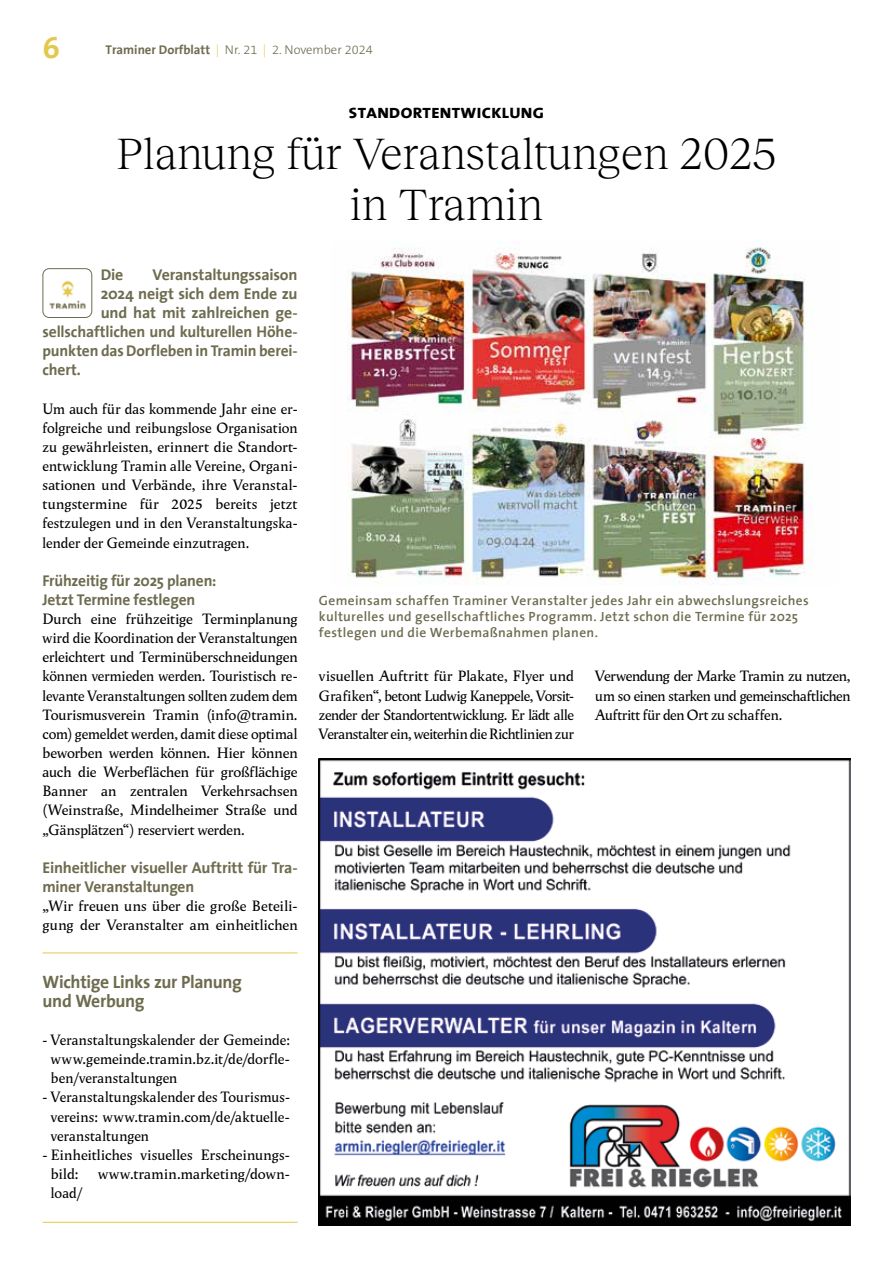
<style>
.page{position:relative;width:893px;height:1263px;background:#fff}
.page>*{position:absolute;margin:0;border:0;box-sizing:border-box;transform-origin:0 0}
.t1{font:300 45px/51px "Reckless Neue";letter-spacing:-.005em;color:#000;text-align:center}
.t2{font:700 30px "The Sans";color:#e4c84c}
.t3{font:700 18px/19.2px "The Sans";letter-spacing:-.02em;color:#6e6c4f}
.t4{font:700 15.75px/19.2px "The Sans";letter-spacing:-.01em;color:#6e6c4f}
.t5{font:15px/19.2px "Wolpe Pegasus";color:#000;text-align:justify}
.t6{font:15px "Wolpe Pegasus";letter-spacing:.02em;color:#000}
.t7{font:800 15px "The Sans";letter-spacing:.02em;color:#000;scale:1.11 1}
.t8{font:600 13.5px/15.8px "The Sans";letter-spacing:.025em;color:#6e6c4f}
.t9{font:300 12.75px "The Sans B3";color:#6e6c4f}
.s1{font-family:"The Sans";font-weight:700}
.s2{color:#e4c84c}
</style>
<div class="page">
<img style="left:347px;top:241px;width:466px;height:344px">
<hr style="left:43px;top:952px;width:255px;height:1px;background:#e4c84c">
<hr style="left:43px;top:1222px;width:255px;height:1px;background:#e4c84c">
<img style="left:319px;top:758px;width:531px;height:468px">
<div style="left:43px;top:268px;width:49px;height:50px;border:1px solid #6e6c4f;border-radius:6px"></div>
<img style="left:49px;top:280px;width:37px;height:29px">
<h2 class="t2" style="left:43px;top:23px;width:19px">6</h2>
<p class="t9" style="left:106px;top:43px;width:269px"><span class="s1">Traminer Dorfblatt</span> <span class="s2">|</span> Nr. 21 <span class="s2">|</span> 2. November 2024</p>
<p class="t7" style="left:349px;top:101px;width:177px">STANDORTENTWICKLUNG</p>
<h1 class="t1" style="left:116px;top:125px;width:662px">Planung für Veranstaltungen 2025 in Tramin</h1>
<p class="t4" style="left:101px;top:264px;width:24px">Die</p>
<p class="t4" style="left:152px;top:264px;width:147px">Veranstaltungssaison</p>
<p class="t4" style="left:101px;top:283px;width:198px">2024 neigt sich dem Ende zu</p>
<p class="t4" style="left:101px;top:303px;width:198px">und hat mit zahlreichen ge-</p>
<p class="t4" style="left:43px;top:322px;width:257px">sellschaftlichen und kulturellen Höhe-</p>
<p class="t4" style="left:43px;top:341px;width:257px">punkten das Dorfleben in Tramin berei-</p>
<p class="t4" style="left:43px;top:360px;width:40px">chert.</p>
<p class="t5" style="left:43px;top:399px;width:257px">Um auch für das kommende Jahr eine er&shy;folgreiche und reibungslose Organisation zu gewährleisten, erinnert die Standort&shy;entwicklung Tramin alle Vereine, Organi&shy;sationen und Verbände, ihre Veranstal&shy;tungstermine für 2025 bereits jetzt festzulegen und in den Veranstaltungska&shy;lender der Gemeinde einzutragen.</p>
<p class="t4" style="left:43px;top:570px;width:175px">Frühzeitig für 2025 planen:<br>Jetzt Termine festlegen</p>
<p class="t5" style="left:43px;top:609px;width:257px">Durch eine frühzeitige Terminplanung wird die Koordination der Veranstaltungen erleichtert und Terminüberschneidungen können vermieden werden. Touristisch re&shy;levante Veranstaltungen sollten zudem dem Tourismusverein Tramin (info@tramin. com) gemeldet werden, damit diese optimal beworben werden können. Hier können auch die Werbeflächen für großflächige Banner an zentralen Verkehrsachsen (Weinstraße, Mindelheimer Straße und „Gänsplätzen“) reserviert werden.</p>
<p class="t4" style="left:43px;top:857px;width:257px">Einheitlicher visueller Auftritt für Tra&shy;miner Veranstaltungen</p>
<p class="t5" style="left:43px;top:896px;width:257px">„Wir freuen uns über die große Beteili&shy;gung der Veranstalter am einheitlichen</p>
<p class="t3" style="left:43px;top:971px;width:201px">Wichtige Links zur Planung und Werbung</p>
<p class="t5" style="left:51px;top:1030px;width:241px;text-indent:-8px">- Veranstaltungskalender der Gemeinde: www.gemeinde.tramin.bz.it/de/dorfle&shy;ben/veranstaltungen</p>
<p class="t5" style="left:51px;top:1087px;width:241px;text-indent:-8px">- Veranstaltungskalender des Tourismus&shy;vereins: www.tramin.com/de/aktuelle&shy;veranstaltungen</p>
<p class="t5" style="left:51px;top:1145px;width:241px;text-indent:-8px">- Einheitliches visuelles Erscheinungs&shy;bild:</p>
<p class="t6" style="left:98px;top:1164px;width:193px">www.tramin.marketing/down-</p>
<p class="t5" style="left:51px;top:1183px;width:33px">load/</p>
<p class="t8" style="left:319px;top:592px;width:491px">Gemeinsam schaffen Traminer Veranstalter jedes Jahr ein abwechslungsreiches kulturelles und gesellschaftliches Programm. Jetzt schon die Termine für 2025 festlegen und die Werbemaßnahmen planen.</p>
<p class="t5" style="left:319px;top:666px;width:257px">visuellen Auftritt für Plakate, Flyer und Grafiken“, betont Ludwig Kaneppele, Vorsit&shy;zender der Standortentwicklung. Er lädt alle Veranstalter ein, weiterhin die Richtlinien zur</p>
<p class="t5" style="left:595px;top:666px;width:257px">Verwendung der Marke Tramin zu nutzen, um so einen starken und gemeinschaftlichen Auftritt für den Ort zu schaffen.</p>
</div>
